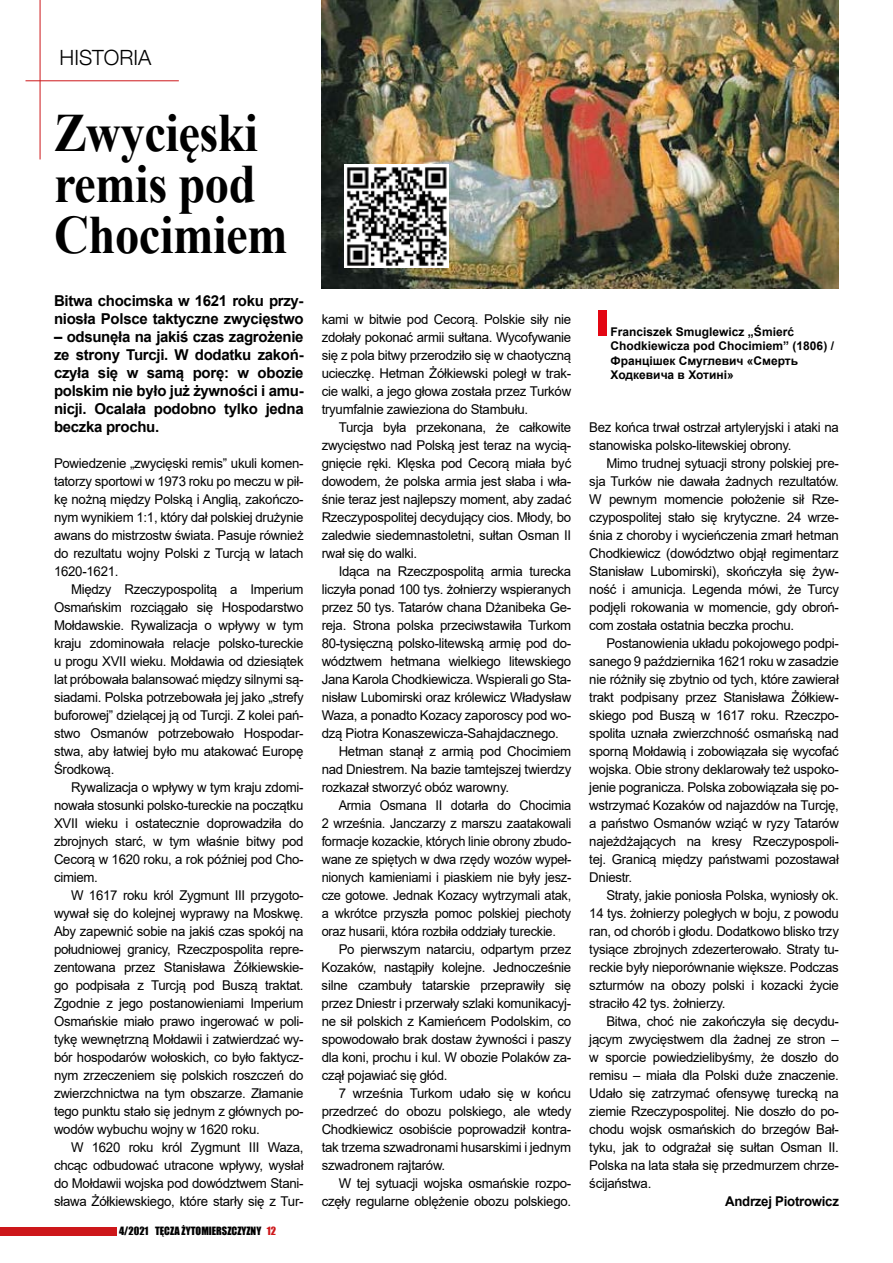
<style>
.page{position:relative;width:893px;height:1263px;background:#fff}
.page>*{position:absolute;margin:0;border:0;box-sizing:border-box;transform-origin:0 0}
.t1{font:700 54px/51px "Times New Roman";letter-spacing:-.01em;color:#000;scale:.9 1}
.t2{font:300 21px "Helvetica Neue LT Com";color:#000}
.t3{font:700 15px/18px "Arial";letter-spacing:-.02em;color:#000}
.t4{font:13.5px/18px "Arial";letter-spacing:-.02em;color:#000;text-align:justify}
.t5{font:13.5px "Arial";letter-spacing:-.02em;color:#000;scale:.95 1}
.t6{font:700 13.5px "Arial";letter-spacing:-.02em;color:#000}
.t7{font:700 12px/14.4px "Arial";color:#000}
.t8{font:10.5px "Impact";color:#000}
.s1{color:#cd171a}
</style>
<div class="page">
<hr style="left:40px;top:0;width:1px;height:159px;background:#cd171a">
<hr style="left:26px;top:80px;width:153px;height:1px;background:#cd171a">
<img style="left:322px;top:0;width:517px;height:288px">
<img style="left:344px;top:164px;width:104px;height:104px">
<div style="left:598px;top:310px;width:8px;height:26px;background:#e30613"></div>
<div style="left:0;top:1227px;width:117px;height:8px;background:#cd171a"></div>
<h2 class="t2" style="left:60px;top:44px;width:93px">HISTORIA</h2>
<h1 class="t1" style="left:54px;top:106px;width:261px">Zwycięski remis pod<br>Chocimiem</h1>
<p class="t3" style="left:54px;top:292px;width:251px">Bitwa chocimska w 1621 roku przy&shy;niosła Polsce taktyczne zwycięstwo</p>
<p class="t3" style="left:54px;top:328px;width:251px;text-align:justify">– odsunęła na jakiś czas zagrożenie ze strony Turcji. W dodatku zakoń&shy;czyła się w samą porę: w obozie polskim nie było już żywności i amu&shy;nicji. Ocalała podobno tylko jedna beczka prochu.</p>
<p class="t4" style="left:54px;top:454px;width:251px">Powiedzenie „zwycięski remis” ukuli komen&shy;tatorzy sportowi w 1973 roku po meczu w pił&shy;kę nożną między Polską i Anglią, zakończo&shy;nym wynikiem 1:1, który dał polskiej drużynie awans do mistrzostw świata. Pasuje również do rezultatu wojny Polski z Turcją w latach 1620-1621.</p>
<p class="t4" style="left:54px;top:580px;width:251px;text-indent:17px">Między Rzeczypospolitą a Imperium Osmańskim rozciągało się Hospodarstwo Mołdawskie. Rywalizacja o wpływy w tym kraju zdominowała relacje polsko-tureckie u progu XVII wieku. Mołdawia od dziesiątek lat próbowała balansować między silnymi są&shy;siadami. Polska potrzebowała jej jako „strefy buforowej” dzielącej ją od Turcji. Z kolei pań&shy;stwo Osmanów potrzebowało Hospodar&shy;stwa, aby łatwiej było mu atakować Europę Środkową.</p>
<p class="t4" style="left:54px;top:778px;width:251px;text-indent:17px">Rywalizacja o wpływy w tym kraju zdomi&shy;nowała stosunki polsko-tureckie na początku XVII wieku i ostatecznie doprowadziła do zbrojnych starć, w tym właśnie bitwy pod Cecorą w 1620 roku, a rok później pod Cho&shy;cimiem.</p>
<p class="t4" style="left:54px;top:886px;width:251px;text-indent:17px">W 1617 roku król Zygmunt III przygoto&shy;wywał się do kolejnej wyprawy na Moskwę.<br>Aby zapewnić sobie na jakiś czas spokój na południowej granicy, Rzeczpospolita repre&shy;zentowana przez Stanisława Żółkiewskie&shy;go podpisała z Turcją pod Buszą traktat.<br>Zgodnie z jego postanowieniami Imperium Osmańskie miało prawo ingerować w poli&shy;tykę wewnętrzną Mołdawii i zatwierdzać wy&shy;bór hospodarów wołoskich, co było faktycz&shy;nym zrzeczeniem się polskich roszczeń do zwierzchnictwa na tym obszarze. Złamanie tego punktu stało się jednym z głównych po&shy;wodów wybuchu wojny w 1620 roku.</p>
<p class="t4" style="left:54px;top:1138px;width:251px;text-indent:17px">W 1620 roku król Zygmunt III Waza, chcąc odbudować utracone wpływy, wysłał do Mołdawii wojska pod dowództwem Stani&shy;sława Żółkiewskiego, które starły się z Tur-</p>
<p class="t8" style="left:119px;top:1223px;width:159px">4/2021 TĘCZA ŻYTOMIERSZCZYZNY <span class="s1">12</span></p>
<p class="t4" style="left:322px;top:310px;width:251px">kami w bitwie pod Cecorą. Polskie siły nie zdołały pokonać armii sułtana. Wycofywanie się z pola bitwy przerodziło się w chaotyczną ucieczkę. Hetman Żółkiewski poległ w trak&shy;cie walki, a jego głowa została przez Turków tryumfalnie zawieziona do Stambułu.</p>
<p class="t4" style="left:322px;top:418px;width:251px;text-indent:17px">Turcja była przekonana, że całkowite zwycięstwo nad Polską jest teraz na wycią&shy;gnięcie ręki. Klęska pod Cecorą miała być dowodem, że polska armia jest słaba i wła&shy;śnie teraz jest najlepszy moment, aby zadać Rzeczypospolitej decydujący cios. Młody, bo zaledwie siedemnastoletni, sułtan Osman II rwał się do walki.</p>
<p class="t4" style="left:339px;top:562px;width:234px">Idąca na Rzeczpospolitą armia turecka</p>
<p class="t4" style="left:322px;top:580px;width:251px">liczyła ponad 100 tys. żołnierzy wspieranych</p>
<p class="t4" style="left:322px;top:598px;width:251px">przez 50 tys. Tatarów chana Dżanibeka Ge-</p>
<p class="t4" style="left:322px;top:616px;width:251px">reja. Strona polska przeciwstawiła Turkom</p>
<p class="t4" style="left:322px;top:634px;width:251px">80-tysięczną polsko-litewską armię pod do-</p>
<p class="t4" style="left:322px;top:652px;width:251px">wództwem hetmana wielkiego litewskiego</p>
<p class="t4" style="left:322px;top:670px;width:251px">Jana Karola Chodkiewicza. Wspierali go Sta-</p>
<p class="t4" style="left:322px;top:688px;width:251px">nisław Lubomirski oraz królewicz Władysław</p>
<p class="t4" style="left:322px;top:706px;width:251px">Waza, a ponadto Kozacy zaporoscy pod wo-</p>
<p class="t4" style="left:322px;top:724px;width:239px">dzą Piotra Konaszewicza-Sahajdacznego.</p>
<p class="t4" style="left:339px;top:742px;width:234px">Hetman stanął z armią pod Chocimiem</p>
<p class="t4" style="left:322px;top:760px;width:251px">nad Dniestrem. Na bazie tamtejszej twierdzy</p>
<p class="t4" style="left:322px;top:778px;width:189px">rozkazał stworzyć obóz warowny.</p>
<p class="t5" style="left:339px;top:796px;width:246px">Armia Osmana II dotarła do Chocimia</p>
<p class="t5" style="left:322px;top:814px;width:264px">2 września. Janczarzy z marszu zaatakowali</p>
<p class="t5" style="left:322px;top:832px;width:264px">formacje kozackie, których linie obrony zbudo-</p>
<p class="t5" style="left:322px;top:850px;width:264px">wane ze spiętych w dwa rzędy wozów wypeł-</p>
<p class="t5" style="left:322px;top:868px;width:264px">nionych kamieniami i piaskiem nie były jesz-</p>
<p class="t5" style="left:322px;top:886px;width:264px">cze gotowe. Jednak Kozacy wytrzymali atak,</p>
<p class="t5" style="left:322px;top:904px;width:264px">a wkrótce przyszła pomoc polskiej piechoty</p>
<p class="t5" style="left:322px;top:922px;width:248px">oraz husarii, która rozbiła oddziały tureckie.</p>
<p class="t4" style="left:339px;top:940px;width:234px">Po pierwszym natarciu, odpartym przez</p>
<p class="t4" style="left:322px;top:958px;width:251px">Kozaków, nastąpiły kolejne. Jednocześnie</p>
<p class="t4" style="left:322px;top:976px;width:251px">silne czambuły tatarskie przeprawiły się</p>
<p class="t4" style="left:322px;top:994px;width:251px">przez Dniestr i przerwały szlaki komunikacyj-</p>
<p class="t4" style="left:322px;top:1012px;width:251px">ne sił polskich z Kamieńcem Podolskim, co</p>
<p class="t4" style="left:322px;top:1030px;width:251px">spowodowało brak dostaw żywności i paszy</p>
<p class="t4" style="left:322px;top:1048px;width:251px">dla koni, prochu i kul. W obozie Polaków za-</p>
<p class="t4" style="left:322px;top:1066px;width:127px">czął pojawiać się głód.</p>
<p class="t4" style="left:339px;top:1084px;width:234px">7 września Turkom udało się w końcu</p>
<p class="t4" style="left:322px;top:1102px;width:251px">przedrzeć do obozu polskiego, ale wtedy</p>
<p class="t4" style="left:322px;top:1120px;width:251px">Chodkiewicz osobiście poprowadził kontra-</p>
<p class="t4" style="left:322px;top:1138px;width:251px">tak trzema szwadronami husarskimi i jednym</p>
<p class="t4" style="left:322px;top:1156px;width:125px">szwadronem rajtarów.</p>
<p class="t4" style="left:339px;top:1174px;width:234px">W tej sytuacji wojska osmańskie rozpo-</p>
<p class="t4" style="left:322px;top:1192px;width:251px">częły regularne oblężenie obozu polskiego.</p>
<p class="t7" style="left:611px;top:324px;width:225px">Franciszek Smuglewicz „Śmierć<br>Chodkiewicza pod Chocimiem” (1806) /<br>Францішек Смуглевич «Смерть<br>Ходкевича в Хотині»</p>
<p class="t4" style="left:589px;top:418px;width:251px">Bez końca trwał ostrzał artyleryjski i ataki na stanowiska polsko-litewskiej obrony.</p>
<p class="t4" style="left:589px;top:454px;width:251px;text-indent:17px">Mimo trudnej sytuacji strony polskiej pre&shy;sja Turków nie dawała żadnych rezultatów.<br>W pewnym momencie położenie sił Rze&shy;czypospolitej stało się krytyczne. 24 wrze&shy;śnia z choroby i wycieńczenia zmarł hetman Chodkiewicz (dowództwo objął regimentarz Stanisław Lubomirski), skończyła się żyw&shy;ność i amunicja. Legenda mówi, że Turcy podjęli rokowania w momencie, gdy obroń&shy;com została ostatnia beczka prochu.</p>
<p class="t4" style="left:589px;top:634px;width:251px;text-indent:17px">Postanowienia układu pokojowego podpi&shy;sanego 9 października 1621 roku w zasadzie nie różniły się zbytnio od tych, które zawierał trakt podpisany przez Stanisława Żółkiew&shy;skiego pod Buszą w 1617 roku. Rzeczpo&shy;spolita uznała zwierzchność osmańską nad sporną Mołdawią i zobowiązała się wycofać wojska. Obie strony deklarowały też uspoko&shy;jenie pogranicza. Polska zobowiązała się po&shy;wstrzymać Kozaków od najazdów na Turcję, a państwo Osmanów wziąć w ryzy Tatarów najeżdżających na kresy Rzeczypospoli&shy;tej. Granicą między państwami pozostawał Dniestr.</p>
<p class="t4" style="left:589px;top:886px;width:251px;text-indent:17px">Straty, jakie poniosła Polska, wyniosły ok.<br>14 tys. żołnierzy poległych w boju, z powodu ran, od chorób i głodu. Dodatkowo blisko trzy tysiące zbrojnych zdezerterowało. Straty tu&shy;reckie były nieporównanie większe. Podczas szturmów na obozy polski i kozacki życie straciło 42 tys. żołnierzy.</p>
<p class="t4" style="left:589px;top:1012px;width:251px;text-indent:17px">Bitwa, choć nie zakończyła się decydu&shy;jącym zwycięstwem dla żadnej ze stron – w sporcie powiedzielibyśmy, że doszło do remisu – miała dla Polski duże znaczenie.<br>Udało się zatrzymać ofensywę turecką na ziemie Rzeczypospolitej. Nie doszło do po&shy;chodu wojsk osmańskich do brzegów Bał&shy;tyku, jak to odgrażał się sułtan Osman II.<br>Polska na lata stała się przedmurzem chrze&shy;ścijaństwa.</p>
<p class="t6" style="left:725px;top:1192px;width:115px">Andrzej Piotrowicz</p>
</div>
